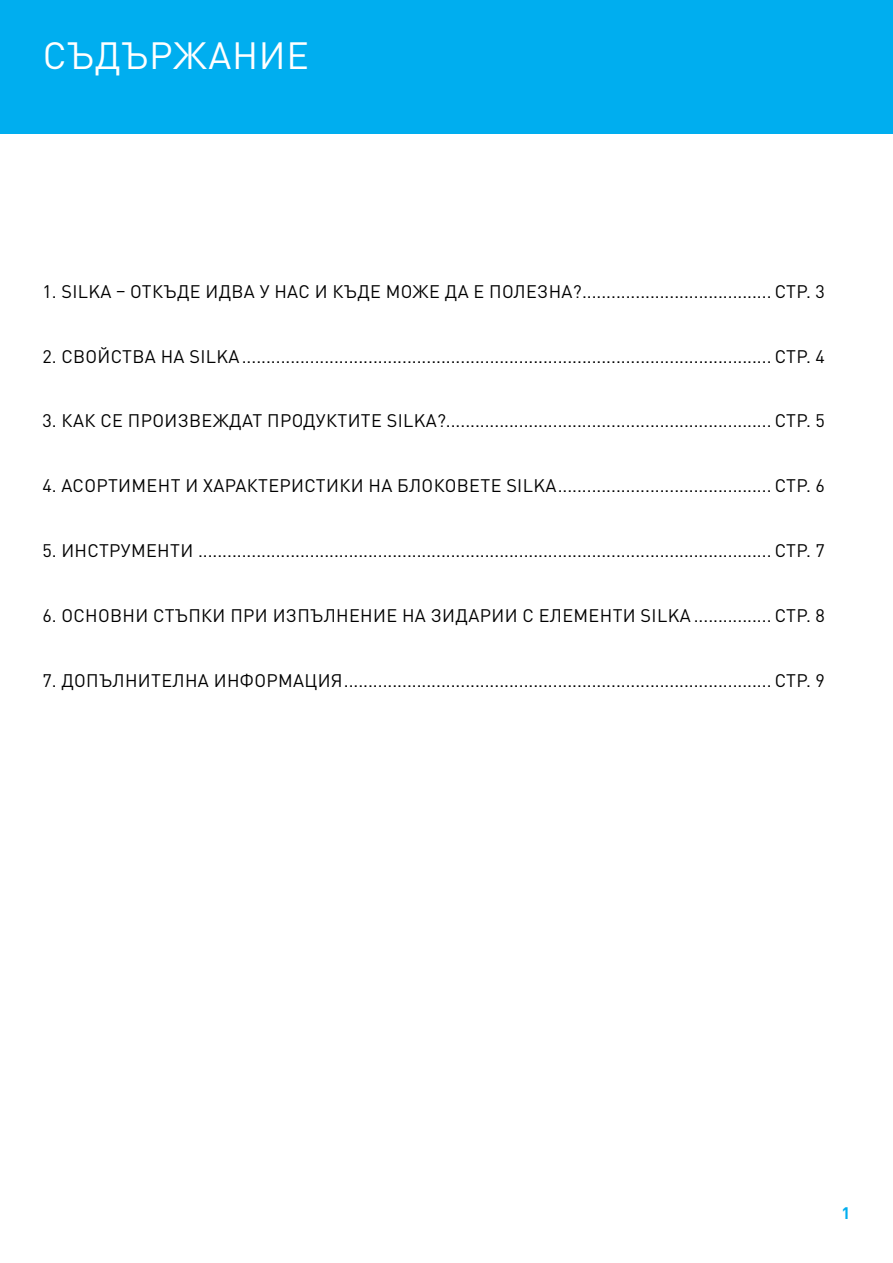
<style>
.page{position:relative;width:893px;height:1263px;background:#fff}
.page>*{position:absolute;margin:0;border:0;box-sizing:border-box;transform-origin:0 0}
.t1{font:37.5px "DIN Pro";letter-spacing:.02em;color:#fff}
.t2{font:18px "DIN Pro";letter-spacing:.02em;color:#000}
.t3{font:700 16.5px "DIN Pro";color:#00aeef}
</style>
<div class="page">
<div style="left:0;top:0;width:893px;height:133px;background:#00aeef"></div>
<h1 class="t1" style="left:43px;top:26px;width:268px">СЪДЪРЖАНИЕ</h1>
<p class="t2" style="left:43px;top:277px;width:784px">1. SILKA – ОТКЪДЕ ИДВА У НАС И КЪДЕ МОЖЕ ДА Е ПОЛЕЗНА?....................................... СТР. 3</p>
<p class="t2" style="left:43px;top:342px;width:784px">2. СВОЙСТВА НА SILKA............................................................................................................. СТР. 4</p>
<p class="t2" style="left:43px;top:407px;width:784px">3. КАК СЕ ПРОИЗВЕЖДАТ ПРОДУКТИТЕ SILKA?................................................................... СТР. 5</p>
<p class="t2" style="left:43px;top:471px;width:784px">4. АСОРТИМЕНТ И ХАРАКТЕРИСТИКИ НА БЛОКОВЕТЕ SILKA............................................ СТР. 6</p>
<p class="t2" style="left:42px;top:536px;width:784px">5. ИНСТРУМЕНТИ ...................................................................................................................... СТР. 7</p>
<p class="t2" style="left:42px;top:601px;width:784px">6. ОСНОВНИ СТЪПКИ ПРИ ИЗПЪЛНЕНИЕ НА ЗИДАРИИ С ЕЛЕМЕНТИ SILKA ................ СТР. 8</p>
<p class="t2" style="left:42px;top:666px;width:784px">7. ДОПЪЛНИТЕЛНА ИНФОРМАЦИЯ........................................................................................ СТР. 9</p>
<p class="t3" style="left:841px;top:1200px;width:10px">1</p>
</div>
